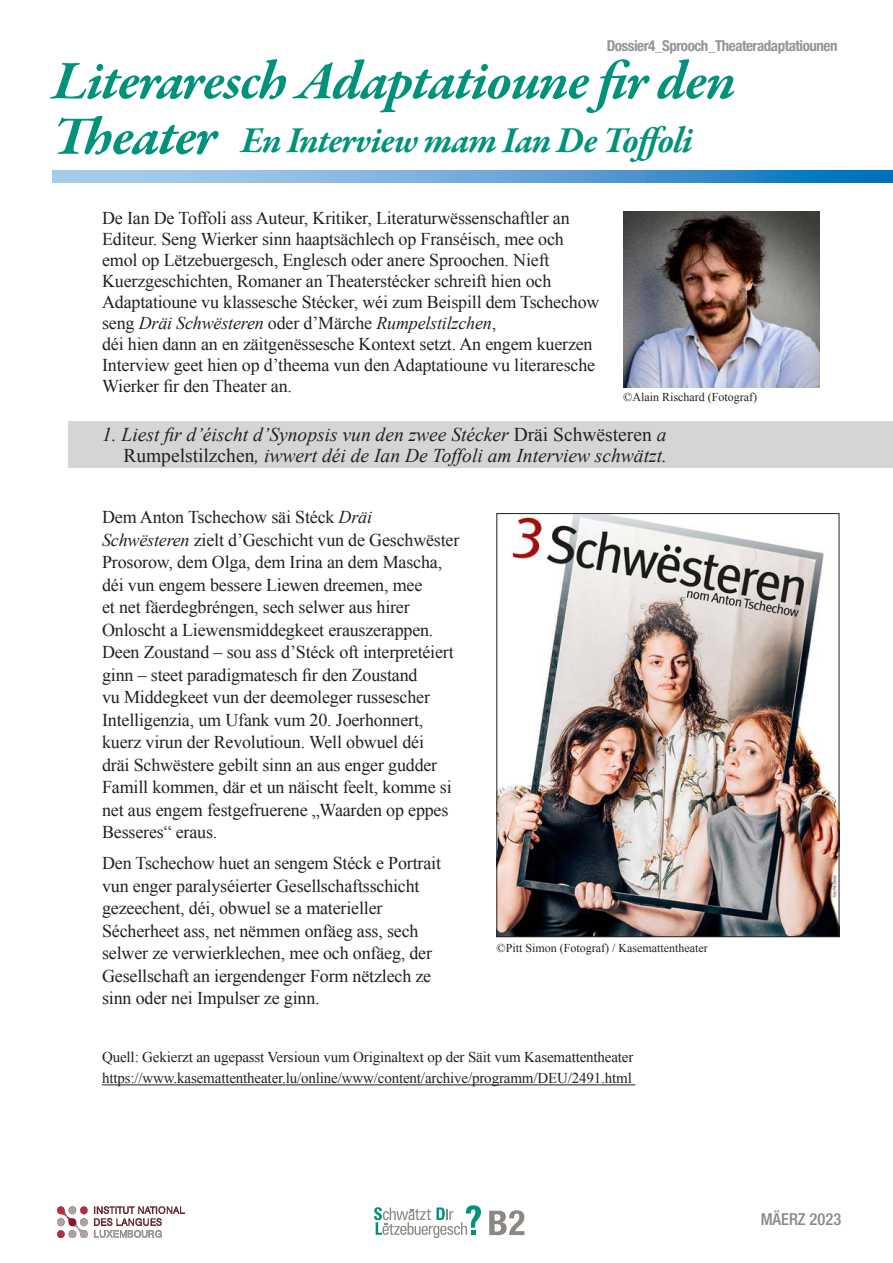
<style>
.page{position:relative;width:893px;height:1263px;background:#fff}
.page>*{position:absolute;margin:0;border:0;box-sizing:border-box;transform-origin:0 0}
.t1{font:italic 700 55.5px/55.5px "Garamond Premr Pro";letter-spacing:-.025em;color:#00927a}
.t2{font:italic 700 37.5px "Garamond Premr Pro";letter-spacing:-.02em;color:#00927a}
.t3{font:italic 19.5px/21px "Times New Roman";color:#231f20;text-align:right}
.t4{font:18px/22.5px "Times New Roman";letter-spacing:-.01em;color:#231f20}
.t5{font:500 condensed 16.5px "Helvetica Neue LT Std";color:#8c8782}
.t6{font:15px/21px "Times New Roman";letter-spacing:-.01em;color:#231f20}
.t7{font:700 condensed 15px "Helvetica Neue";letter-spacing:-.03em;color:#939598}
.t8{font:12px "Times New Roman";color:#231f20}
.s1{font-style:italic}
.s2{font-style:normal}
</style>
<div class="page">
<svg style="left:374px;top:1205px;width:107px;height:33px"></svg>
<svg style="left:489px;top:1210px;width:35px;height:25px"></svg>
<img style="left:57px;top:1207px;width:128px;height:30px">
<div style="left:68px;top:421px;width:825px;height:47px;background:#d4d5d7"></div>
<svg style="left:52px;top:170px;width:841px;height:13px;background:#65a6d8"></svg>
<hr style="left:102px;top:1084px;width:533px;height:1px;background:#231f20">
<img style="left:499px;top:515px;width:338px;height:420px">
<div style="left:497px;top:513px;width:342px;height:424px;border:1px solid #231f20"></div>
<img style="left:624px;top:211px;width:195px;height:176px">
<p class="t7" style="left:607px;top:33px;width:232px">Dossier4_Sprooch_Theateradaptatiounen</p>
<p class="t1" style="left:52px;top:56px;width:685px">Literaresch Adaptatioune fir den<br>Theater</p>
<p class="t2" style="left:241px;top:117px;width:453px">En Interview mam Ian De Toffoli</p>
<p class="t4" style="left:102px;top:207px;width:499px;line-height:21px">De Ian De Toffoli ass Auteur, Kritiker, Literaturwëssenschaftler an Editeur. Seng Wierker sinn haaptsächlech op Franséisch, mee och emol op Lëtzebuergesch, Englesch oder anere Sproochen. Nieft Kuerzgeschichten, Romaner an Theaterstécker schreift hien och Adaptatioune vu klassesche Stécker, wéi zum Beispill dem Tschechow seng <span class="s1">Dräi Schwësteren</span> oder d’Märche <span class="s1">Rumpelstilzchen</span>,<br>déi hien dann an en zäitgenëssesche Kontext setzt. An engem kuerzen Interview geet hien op d’theema vun den Adaptatioune vu literaresche Wierker fir den Theater an.</p>
<p class="t8" style="left:623px;top:389px;width:135px">©Alain Rischard (Fotograf)</p>
<p class="t3" style="left:102px;top:423px;width:566px">1. Liest fir d’éischt d’Synopsis vun den zwee Stécker <span class="s2">Dräi Schwësteren</span> a<br><span class="s2">Rumpelstilzchen</span>, iwwert déi de Ian De Toffoli am Interview schwätzt.</p>
<p class="t4" style="left:102px;top:506px;width:359px">Dem Anton Tschechow säi Stéck <span class="s1">Dräi Schwësteren</span> zielt d’Geschicht vun de Geschwëster Prosorow, dem Olga, dem Irina an dem Mascha, déi vun engem bessere Liewen dreemen, mee<br>et net fäerdegbréngen, sech selwer aus hirer Onloscht a Liewensmiddegkeet erauszerappen.<br>Deen Zoustand – sou ass d’Stéck oft interpretéiert ginn – steet paradigmatesch fir den Zoustand<br>vu Middegkeet vun der deemoleger russescher Intelligenzia, um Ufank vum 20. Joerhonnert, kuerz virun der Revolutioun. Well obwuel déi<br>dräi Schwëstere gebilt sinn an aus enger gudder Famill kommen, där et un näischt feelt, komme si net aus engem festgefruerene „Waarden op eppes Besseres“ eraus.</p>
<p class="t4" style="left:102px;top:852px;width:340px">Den Tschechow huet an sengem Stéck e Portrait vun enger paralyséierter Gesellschaftsschicht gezeechent, déi, obwuel se a materieller Sécherheet ass, net nëmmen onfäeg ass, sech selwer ze verwierklechen, mee och onfäeg, der Gesellschaft an iergendenger Form nëtzlech ze sinn oder nei Impulser ze ginn.</p>
<p class="t8" style="left:497px;top:940px;width:213px">©Pitt Simon (Fotograf) / Kasemattentheater</p>
<p class="t6" style="left:102px;top:1046px;width:533px">Quell: Gekierzt an ugepasst Versioun vum Originaltext op der Säit vum Kasemattentheater https://www.kasemattentheater.lu/online/www/content/archive/programm/DEU/2491.html</p>
<p class="t5" style="left:761px;top:1209px;width:82px">MÄERZ 2023</p>
</div>
